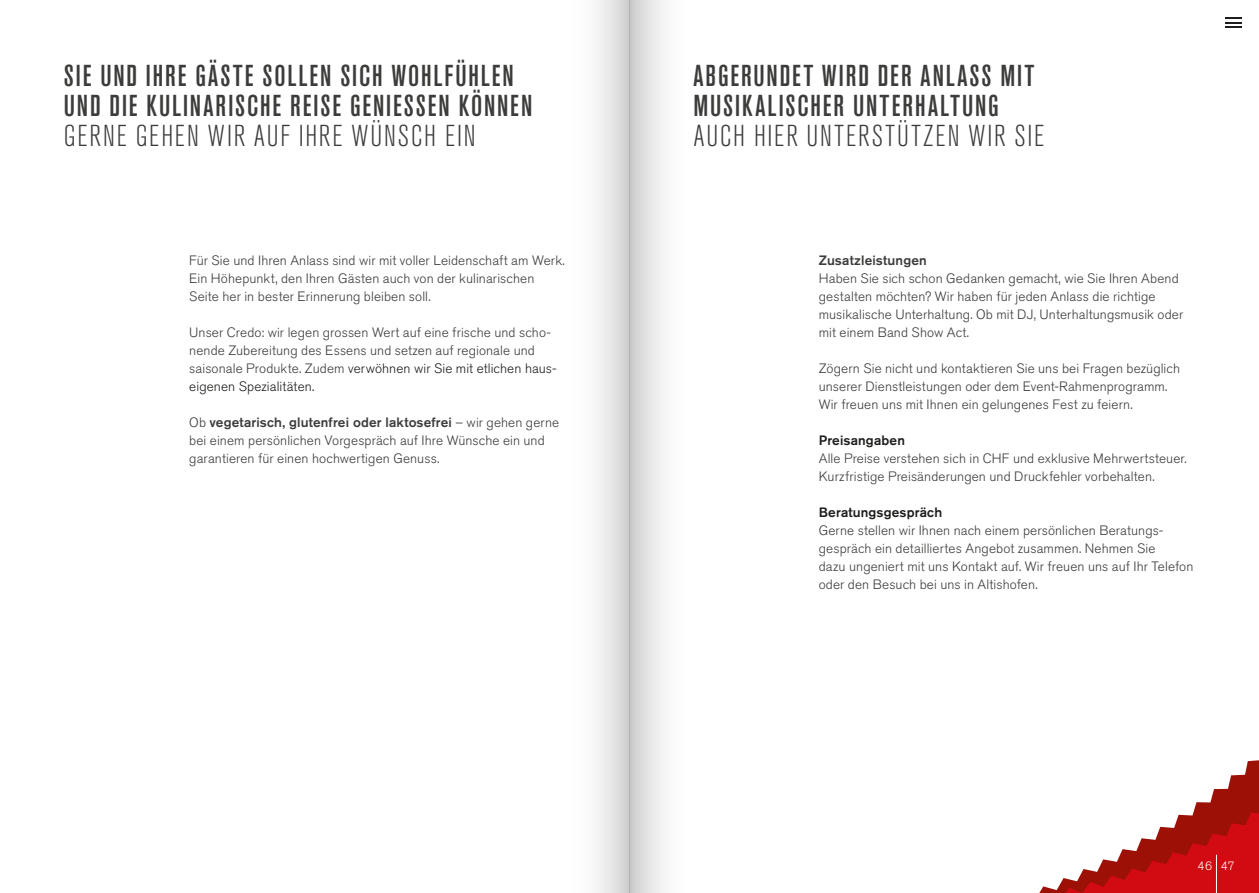
<style>
.page{position:relative;width:1259px;height:893px;background:#fff}
.page>*{position:absolute;margin:0;border:0;box-sizing:border-box;transform-origin:0 0}
.t1{font:500 condensed 30px/30px "Akzidenz Grotesk Pro";letter-spacing:.065em;color:#3c3c3b}
.t2{font:300 condensed 30px "Akzidenz Grotesk Pro";letter-spacing:.065em;color:#3c3c3b}
.t3{font:300 13.5px/18px "Akzidenz Grotesk Pro";letter-spacing:.01em;color:#3c3c3b}
.t4{font:500 13.5px "Akzidenz Grotesk Pro";letter-spacing:.01em;color:#1d1d1b}
.t5{font:500 13.5px "Akzidenz Grotesk Pro";letter-spacing:.01em;color:#3c3c3b}
.t6{font:300 12px "Akzidenz Grotesk Pro";color:#fff}
.s1{color:#1d1d1b}
.s2{font-weight:500}
</style>
<div class="page">
<svg style="left:1039px;top:17px;width:220px;height:876px"></svg>
<hr style="left:1216px;top:855px;width:1px;height:38px;background:#fff">
<svg style="left:1225px;top:17px;width:16px;height:11px"></svg>
<svg style="left:597px;top:0;width:68px;height:893px"></svg>
<hr style="left:629px;top:0;width:1px;height:893px;background:#b3b3b3">
<h1 class="t1" style="left:64px;top:60px;width:470px">SIE UND IHRE GÄSTE SOLLEN SICH WOHLFÜHLEN<br>UND DIE KULINARISCHE REISE GENIESSEN KÖNNEN</h1>
<h1 class="t2" style="left:64px;top:116px;width:413px">GERNE GEHEN WIR AUF IHRE WÜNSCH EIN</h1>
<p class="t3" style="left:189px;top:252px;width:377px">Für Sie und Ihren Anlass sind wir mit voller Leidenschaft am Werk.<br>Ein Höhepunkt, den Ihren Gästen auch von der kulinarischen<br>Seite her in bester Erinnerung bleiben soll.</p>
<p class="t3" style="left:189px;top:324px;width:368px">Unser Credo: wir legen grossen Wert auf eine frische und scho&shy;nende Zubereitung des Essens und setzen auf regionale und saisonale Produkte. Zudem <span class="s1">verwöhnen wir Sie mit etlichen haus&shy;eigenen Spezialitäten.</span></p>
<p class="t3" style="left:189px;top:414px;width:371px">Ob <span class="s2">vegetarisch, glutenfrei oder laktosefrei</span> – wir gehen gerne bei einem persönlichen Vorgespräch auf Ihre Wünsche ein und garantieren für einen hochwertigen Genuss.</p>
<h1 class="t1" style="left:693px;top:60px;width:342px">ABGERUNDET WIRD DER ANLASS MIT<br>MUSIKALISCHER UNTERHALTUNG</h1>
<h1 class="t2" style="left:693px;top:116px;width:352px">AUCH HIER UNTERSTÜTZEN WIR SIE</h1>
<p class="t5" style="left:819px;top:252px;width:109px">Zusatzleistungen</p>
<p class="t3" style="left:819px;top:270px;width:366px">Haben Sie sich schon Gedanken gemacht, wie Sie Ihren Abend gestalten möchten? Wir haben für jeden Anlass die richtige musikalische Unterhaltung. Ob mit DJ, Unterhaltungsmusik oder mit einem Band Show Act.</p>
<p class="t3" style="left:819px;top:359px;width:363px">Zögern Sie nicht und kontaktieren Sie uns bei Fragen bezüglich unserer Dienstleistungen oder dem Event-Rahmenprogramm.<br>Wir freuen uns mit Ihnen ein gelungenes Fest zu feiern.</p>
<p class="t4" style="left:819px;top:432px;width:88px">Preisangaben</p>
<p class="t3" style="left:819px;top:449px;width:369px">Alle Preise verstehen sich in CHF und exklusive Mehrwertsteuer.<br>Kurzfristige Preisänderungen und Druckfehler vorbehalten.</p>
<p class="t4" style="left:819px;top:504px;width:125px">Beratungsgespräch</p>
<p class="t3" style="left:818px;top:521px;width:376px">Gerne stellen wir Ihnen nach einem persönlichen Beratungs&shy;gespräch ein detailliertes Angebot zusammen. Nehmen Sie<br>dazu ungeniert mit uns Kontakt auf. Wir freuen uns auf Ihr Telefon oder den Besuch bei uns in Altishofen.</p>
<p class="t6" style="left:1197px;top:858px;width:39px">46 47</p>
</div>
